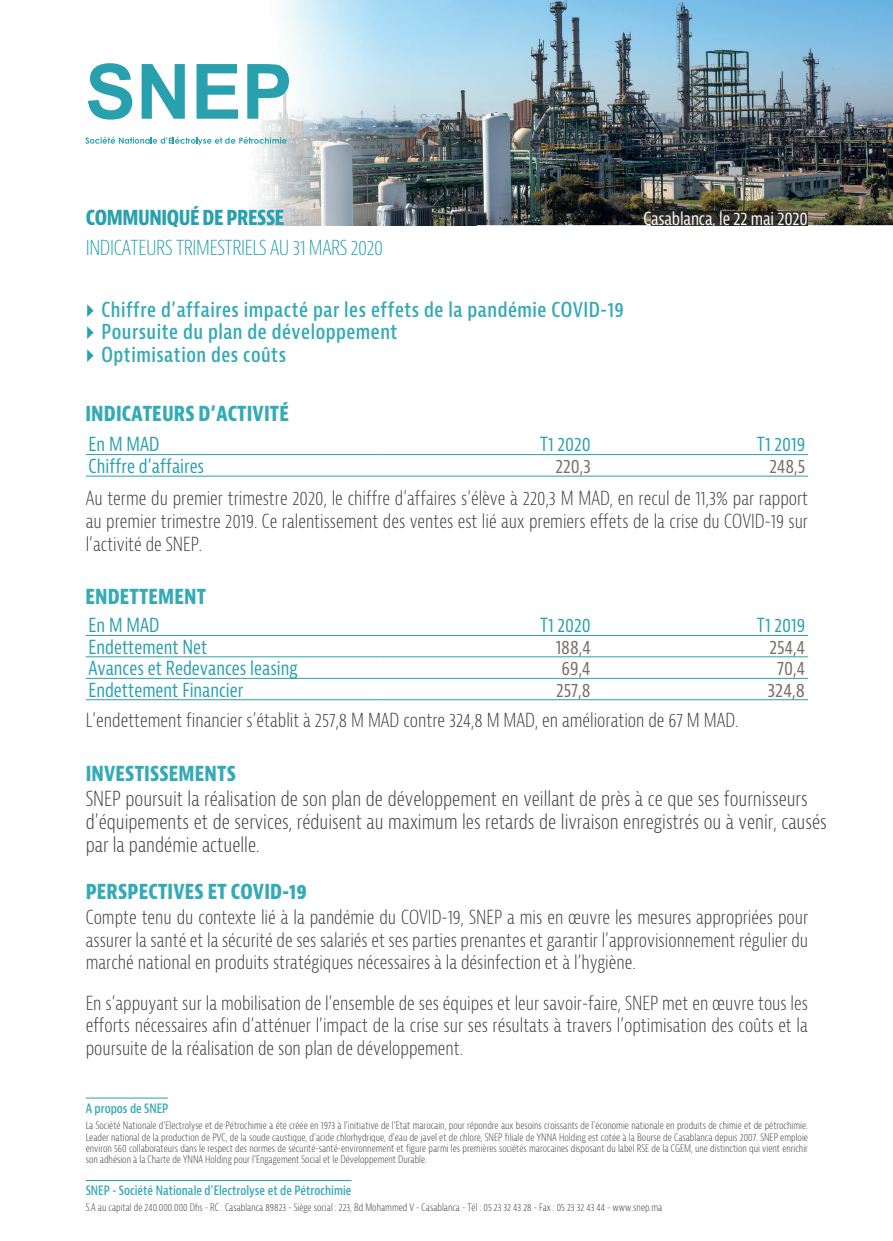
<style>
.page{position:relative;width:893px;height:1241px;background:#fff}
.page>*{position:absolute;margin:0;border:0;box-sizing:border-box;transform-origin:0 0}
.t1{font:300 20.12px/22.8px "Bernina Sans Condensed";color:#3e3e3f;scale:.95 1}
.t2{font:600 20.12px/22.8px "Bernina Sans Condensed";letter-spacing:.025em;color:#34aab6;scale:.95 1}
.t3{font:800 20.12px "Bernina Sans Condensed";letter-spacing:.01em;color:#34aab6;scale:.95 1}
.t4{font:300 20.12px "Bernina Sans Condensed";letter-spacing:-.02em;color:#28a0ae;scale:.95 1}
.t5{font:800 20.12px "Bernina Sans Condensed";letter-spacing:-.02em;color:#28a0ae;scale:.95 1}
.t6{font:300 18.9px/22.8px "Bernina Sans Condensed";color:#3e3e3f;text-align:justify;scale:.95 1}
.t7{font:18.9px "Bernina Sans Condensed";color:#28a0ae;scale:.95 1}
.t8{font:18.9px "Bernina Sans Condensed";color:#776e66;scale:.95 1}
.t9{font:18.9px "Bernina Sans Condensed";color:#776e66}
.t10{font:17.68px "Bernina Sans Condensed";letter-spacing:-.01em;color:#fff;scale:.95 1}
.t11{font:600 12.6px "Bernina Sans Condensed";color:#34aab6;scale:.95 1}
.t12{font:300 10.15px/11.4px "Bernina Sans Condensed";color:#3e3e3f;text-align:justify;scale:.95 1}
</style>
<div class="page">
<img style="left:105px;top:0;width:788px;height:225px">
<hr style="left:86px;top:454px;width:293px;height:1px;background:#2ba0ac">
<hr style="left:86px;top:476px;width:293px;height:1px;background:#2ba0ac">
<hr style="left:379px;top:476px;width:215px;height:1px;background:#2ba0ac">
<hr style="left:594px;top:476px;width:214px;height:1px;background:#2ba0ac">
<hr style="left:379px;top:454px;width:215px;height:1px;background:#2ba0ac">
<hr style="left:594px;top:454px;width:214px;height:1px;background:#2ba0ac">
<hr style="left:86px;top:635px;width:293px;height:1px;background:#2ba0ac">
<hr style="left:86px;top:656px;width:293px;height:1px;background:#2ba0ac">
<hr style="left:379px;top:656px;width:215px;height:1px;background:#2ba0ac">
<hr style="left:594px;top:656px;width:214px;height:1px;background:#2ba0ac">
<hr style="left:86px;top:678px;width:293px;height:1px;background:#2ba0ac">
<hr style="left:379px;top:678px;width:215px;height:1px;background:#2ba0ac">
<hr style="left:594px;top:678px;width:214px;height:1px;background:#2ba0ac">
<hr style="left:86px;top:699px;width:293px;height:1px;background:#2ba0ac">
<hr style="left:379px;top:699px;width:215px;height:1px;background:#2ba0ac">
<hr style="left:594px;top:699px;width:214px;height:1px;background:#2ba0ac">
<hr style="left:379px;top:635px;width:215px;height:1px;background:#2ba0ac">
<hr style="left:594px;top:635px;width:214px;height:1px;background:#2ba0ac">
<svg style="left:88px;top:63px;width:44px;height:57px"></svg>
<svg style="left:142px;top:64px;width:43px;height:55px"></svg>
<svg style="left:197px;top:64px;width:41px;height:55px"></svg>
<svg style="left:247px;top:64px;width:42px;height:55px"></svg>
<svg style="left:85px;top:137px;width:202px;height:8px"></svg>
<hr style="left:86px;top:1179px;width:265px;height:1px;background:#28a0ae">
<hr style="left:86px;top:1097px;width:82px;height:1px;background:#28a0ae">
<img style="left:651px;top:211px;width:156px;height:14px">
<p class="t5" style="left:86px;top:206px;width:211px">COMMUNIQUÉ DE PRESSE</p>
<p class="t4" style="left:86px;top:236px;width:315px">INDICATEURS TRIMESTRIELS AU 31 MARS 2020</p>
<p class="t2" style="left:102px;top:298px;width:551px">Chiffre d’affaires impacté par les effets de la pandémie COVID-19<br>Poursuite du plan de développement<br>Optimisation des coûts</p>
<p class="t10" style="left:643px;top:209px;width:175px">Casablanca, le 22 mai 2020</p>
<p class="t3" style="left:85px;top:402px;width:216px">INDICATEURS D’ACTIVITÉ</p>
<p class="t7" style="left:89px;top:434px;width:76px">En M MAD</p>
<p class="t7" style="left:540px;top:434px;width:55px">T1 2020</p>
<p class="t7" style="left:757px;top:434px;width:52px">T1 2019</p>
<p class="t7" style="left:89px;top:455px;width:123px">Chiffre d’affaires</p>
<p class="t8" style="left:555px;top:455px;width:39px">220,3</p>
<p class="t8" style="left:769px;top:455px;width:39px">248,5</p>
<p class="t6" style="left:86px;top:487px;width:762px">Au terme du premier trimestre 2020, le chiffre d’affaires s’élève à 220,3 M MAD, en recul de 11,3% par rapport au premier trimestre 2019. Ce ralentissement des ventes est lié aux premiers effets de la crise du COVID-19 sur l’activité de SNEP.</p>
<p class="t3" style="left:85px;top:584px;width:129px">ENDETTEMENT</p>
<p class="t7" style="left:89px;top:615px;width:76px">En M MAD</p>
<p class="t7" style="left:540px;top:615px;width:55px">T1 2020</p>
<p class="t7" style="left:757px;top:615px;width:52px">T1 2019</p>
<p class="t7" style="left:89px;top:636px;width:127px">Endettement Net</p>
<p class="t8" style="left:556px;top:636px;width:38px">188,4</p>
<p class="t8" style="left:769px;top:636px;width:39px">254,4</p>
<p class="t7" style="left:88px;top:657px;width:222px">Avances et Redevances leasing</p>
<p class="t8" style="left:562px;top:657px;width:32px">69,4</p>
<p class="t8" style="left:777px;top:657px;width:31px">70,4</p>
<p class="t7" style="left:88px;top:679px;width:165px">Endettement Financier</p>
<p class="t8" style="left:556px;top:679px;width:38px">257,8</p>
<p class="t9" style="left:767px;top:679px;width:39px">324,8</p>
<p class="t6" style="left:86px;top:709px;width:688px">L’endettement financier s’établit à 257,8 M MAD contre 324,8 M MAD, en amélioration de 67 M MAD.</p>
<p class="t3" style="left:86px;top:762px;width:160px">INVESTISSEMENTS</p>
<p class="t1" style="left:86px;top:787px;width:781px">SNEP poursuit la réalisation de son plan de développement en veillant de près à ce que ses fournisseurs d’équipements et de services, réduisent au maximum les retards de livraison enregistrés ou à venir, causés par la pandémie actuelle.</p>
<p class="t3" style="left:86px;top:879px;width:234px">PERSPECTIVES ET COVID-19</p>
<p class="t6" style="left:86px;top:905px;width:762px">Compte tenu du contexte lié à la pandémie du COVID-19, SNEP a mis en œuvre les mesures appropriées pour assurer la santé et la sécurité de ses salariés et ses parties prenantes et garantir l’approvisionnement régulier du marché national en produits stratégiques nécessaires à la désinfection et à l’hygiène.</p>
<p class="t6" style="left:86px;top:991px;width:762px">En s’appuyant sur la mobilisation de l’ensemble de ses équipes et leur savoir-faire, SNEP met en œuvre tous les efforts nécessaires afin d’atténuer l’impact de la crise sur ses résultats à travers l’optimisation des coûts et la poursuite de la réalisation de son plan de développement.</p>
<p class="t11" style="left:86px;top:1101px;width:89px">A propos de SNEP</p>
<p class="t12" style="left:86px;top:1119px;width:762px">La Société Nationale d’Electrolyse et de Pétrochimie a été créée en 1973 à l’initiative de l’Etat marocain, pour répondre aux besoins croissants de l’économie nationale en produits de chimie et de pétrochimie.<br>Leader national de la production de PVC, de la soude caustique, d’acide chlorhydrique, d’eau de javel et de chlore, SNEP filiale de YNNA Holding est cotée à la Bourse de Casablanca depuis 2007. SNEP emploie environ 560 collaborateurs dans le respect des normes de sécurité-santé-environnement et figure parmi les premières sociétés marocaines disposant du label RSE de la CGEM, une distinction qui vient enrichir son adhésion à la Charte de YNNA Holding pour l’Engagement Social et le Développement Durable.</p>
<p class="t11" style="left:86px;top:1183px;width:281px">SNEP - Société Nationale d’Electrolyse et de Pétrochimie</p>
<p class="t12" style="left:86px;top:1201px;width:608px">S.A au capital de 240.000.000 Dhs - RC : Casablanca 89823 - Siège social : 223, Bd Mohammed V - Casablanca - Tél : 05 23 32 43 28 - Fax : 05 23 32 43 44 - www.snep.ma</p>
</div>
